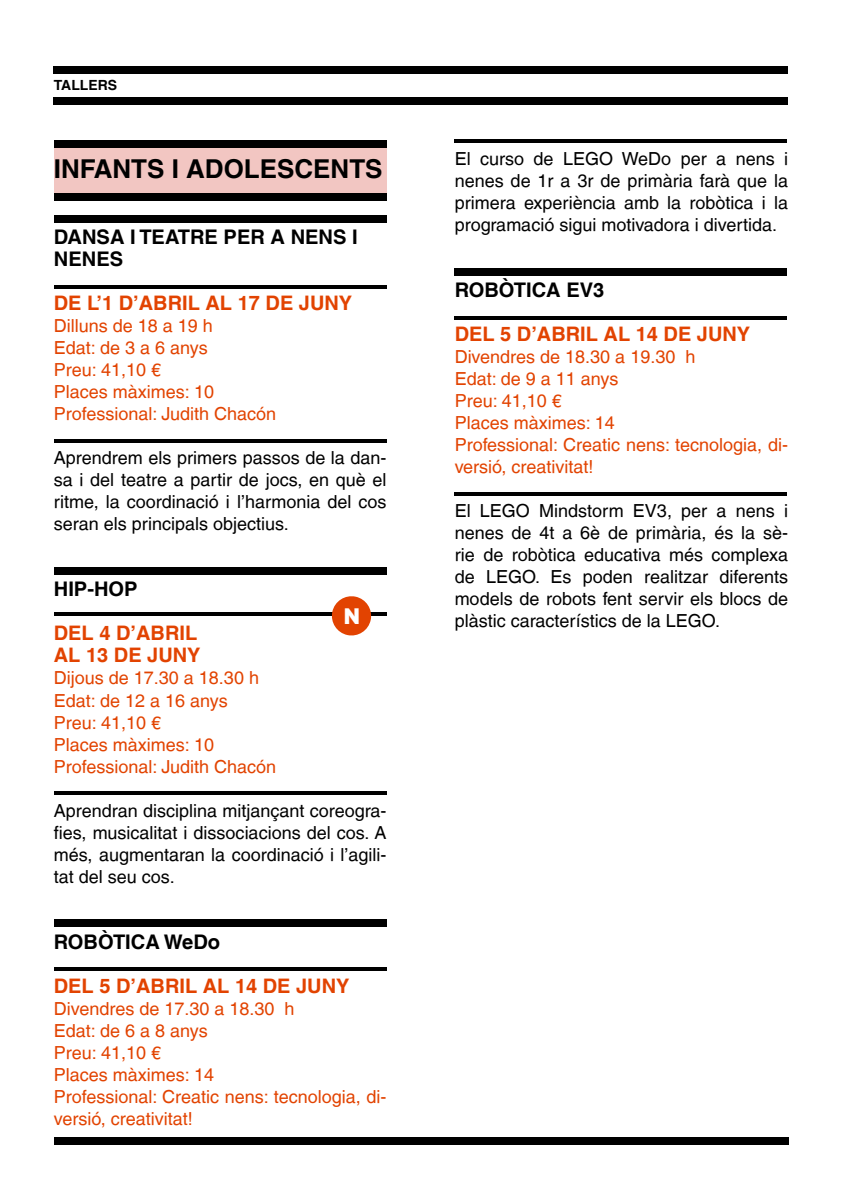
<style>
.page{position:relative;width:842px;height:1191px;background:#fff}
.page>*{position:absolute;margin:0;border:0;box-sizing:border-box;transform-origin:0 0}
.t1{font:700 26px "Helvetica LT";color:#000}
.t2{font:900 22.2px "Interstate Mono";color:#fff}
.t3{font:700 20.2px/22px "Helvetica LT";color:#000}
.t4{font:700 20px/22px "Helvetica LT";color:#e24301}
.t5{font:18px/22px "Helvetica LT";color:#000;text-align:justify}
.t6{font:18px/22px "Helvetica LT";color:#e24301}
.t7{font:700 14px "Helvetica LT";color:#000}
</style>
<div class="page">
<div style="left:54px;top:1137px;width:734px;height:7px;background:#000"></div>
<div style="left:54px;top:140px;width:332px;height:57px;background:#f2c6c2"></div>
<div style="left:54px;top:67px;width:734px;height:7px;background:#000"></div>
<div style="left:54px;top:97px;width:734px;height:7px;background:#000"></div>
<div style="left:54px;top:140px;width:332px;height:7px;background:#000"></div>
<div style="left:54px;top:193px;width:332px;height:7px;background:#000"></div>
<div style="left:54px;top:215px;width:332px;height:7px;background:#000"></div>
<hr style="left:54px;top:285px;width:332px;height:3px;background:#000">
<hr style="left:54px;top:439px;width:332px;height:3px;background:#000">
<div style="left:54px;top:567px;width:332px;height:7px;background:#000"></div>
<hr style="left:54px;top:612px;width:332px;height:3px;background:#000">
<svg style="left:330px;top:596px;width:43px;height:40px"></svg>
<hr style="left:54px;top:791px;width:332px;height:3px;background:#000">
<div style="left:54px;top:919px;width:332px;height:7px;background:#000"></div>
<hr style="left:54px;top:967px;width:332px;height:3px;background:#000">
<hr style="left:455px;top:140px;width:332px;height:3px;background:#000">
<div style="left:455px;top:268px;width:332px;height:7px;background:#000"></div>
<hr style="left:455px;top:316px;width:332px;height:3px;background:#000">
<hr style="left:455px;top:492px;width:332px;height:3px;background:#000">
<p class="t7" style="left:54px;top:77px;width:65px">TALLERS</p>
<h1 class="t1" style="left:54px;top:153px;width:330px">INFANTS I ADOLESCENTS</h1>
<p class="t3" style="left:54px;top:226px;width:305px">DANSA I TEATRE PER A NENS I<br>NENES</p>
<p class="t4" style="left:54px;top:292px;width:300px">DE L’1 D’ABRIL AL 17 DE JUNY</p>
<p class="t6" style="left:54px;top:315px;width:224px">Dilluns de 18 a 19 h<br>Edat: de 3 a 6 anys<br>Preu: 41,10 €<br>Places màximes: 10<br>Professional: Judith Chacón</p>
<p class="t5" style="left:54px;top:447px;width:334px">Aprendrem els primers passos de la dan&shy;sa i del teatre a partir de jocs, en què el ritme, la coordinació i l’harmonia del cos seran els principals objectius.</p>
<p class="t3" style="left:54px;top:578px;width:85px">HIP-HOP</p>
<p class="t2" style="left:343px;top:604px;width:18px">N</p>
<p class="t4" style="left:54px;top:622px;width:148px">DEL 4 D’ABRIL<br>AL 13 DE JUNY</p>
<p class="t6" style="left:54px;top:667px;width:224px">Dijous de 17.30 a 18.30 h<br>Edat: de 12 a 16 anys<br>Preu: 41,10 €<br>Places màximes: 10<br>Professional: Judith Chacón</p>
<p class="t5" style="left:54px;top:799px;width:334px">Aprendran disciplina mitjançant coreogra&shy;fies, musicalitat i dissociacions del cos. A més, augmentaran la coordinació i l’agili&shy;tat del seu cos.</p>
<p class="t3" style="left:54px;top:930px;width:168px">ROBÒTICA WeDo</p>
<p class="t4" style="left:54px;top:974px;width:297px">DEL 5 D’ABRIL AL 14 DE JUNY</p>
<p class="t6" style="left:54px;top:997px;width:334px">Divendres de 17.30 a 18.30 h<br>Edat: de 6 a 8 anys<br>Preu: 41,10 €<br>Places màximes: 14<br>Professional: Creatic nens: tecnologia, di&shy;versió, creativitat!</p>
<p class="t5" style="left:455px;top:148px;width:335px">El curso de LEGO WeDo per a nens i nenes de 1r a 3r de primària farà que la primera experiència amb la robòtica i la programació sigui motivadora i divertida.</p>
<p class="t3" style="left:455px;top:279px;width:151px">ROBÒTICA EV3</p>
<p class="t4" style="left:455px;top:323px;width:297px">DEL 5 D’ABRIL AL 14 DE JUNY</p>
<p class="t6" style="left:455px;top:346px;width:335px">Divendres de 18.30 a 19.30 h<br>Edat: de 9 a 11 anys<br>Preu: 41,10 €<br>Places màximes: 14<br>Professional: Creatic nens: tecnologia, di&shy;versió, creativitat!</p>
<p class="t5" style="left:455px;top:500px;width:335px">El LEGO Mindstorm EV3, per a nens i nenes de 4t a 6è de primària, és la sè&shy;rie de robòtica educativa més complexa de LEGO. Es poden realitzar diferents models de robots fent servir els blocs de plàstic característics de la LEGO.</p>
</div>
